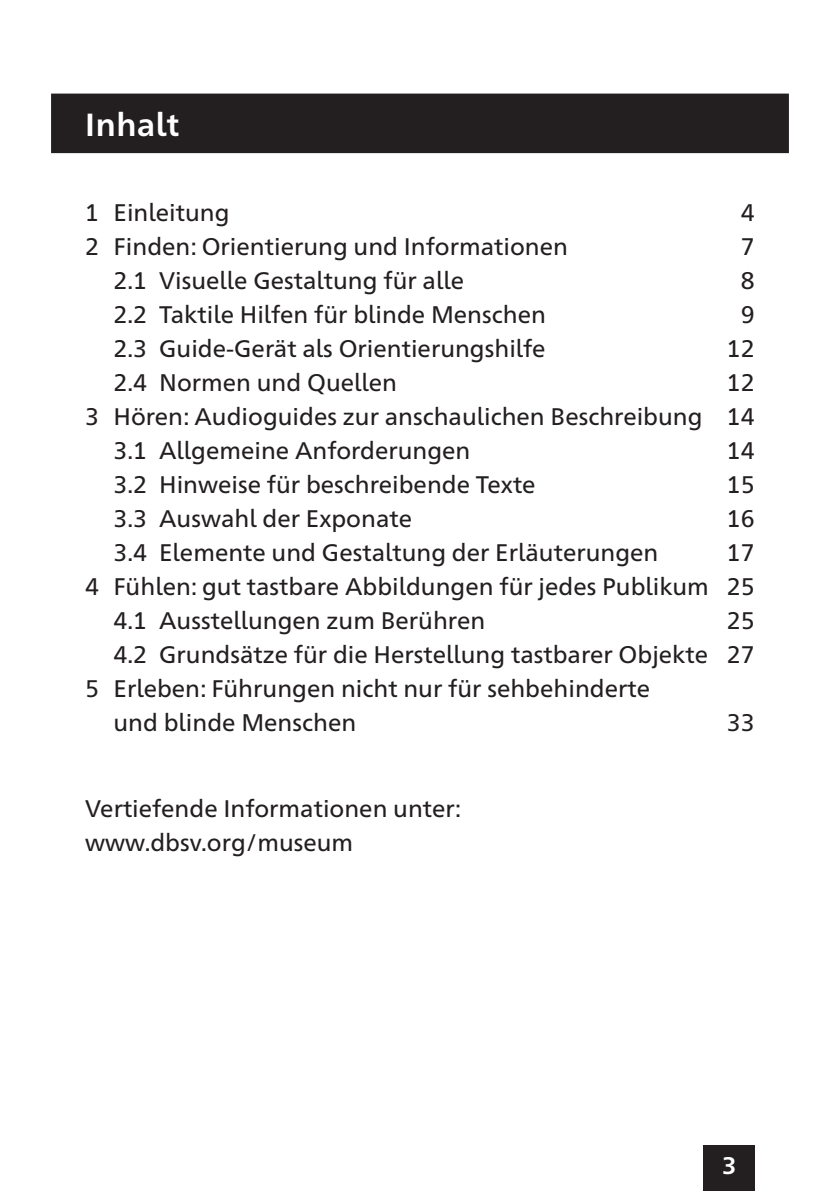
<style>
.page{position:relative;width:840px;height:1191px;background:#fff}
.page>*{position:absolute;margin:0;border:0;box-sizing:border-box;transform-origin:0 0}
.t1{font:700 32px "Frutiger Neue 1450 Pro";letter-spacing:.02em;color:#fff}
.t2{font:24px/34px "Frutiger Neue 1450 Pro";color:#231f20}
.t3{font:700 24px "Frutiger Neue 1450 Pro";color:#fff}
</style>
<div class="page">
<div style="left:703px;top:1145px;width:51px;height:46px;background:#231f20"></div>
<div style="left:51px;top:94px;width:737px;height:59px;background:#231f20"></div>
<h1 class="t1" style="left:85px;top:102px;width:95px">Inhalt</h1>
<p class="t2" style="left:85px;top:194px;width:146px">1 Einleitung</p>
<p class="t2" style="left:740px;top:194px;width:15px">4</p>
<p class="t2" style="left:85px;top:228px;width:484px">2 Finden: Orientierung und Informationen</p>
<p class="t2" style="left:740px;top:228px;width:15px">7</p>
<p class="t2" style="left:113px;top:262px;width:352px">2.1 Visuelle Gestaltung für alle</p>
<p class="t2" style="left:740px;top:262px;width:15px">8</p>
<p class="t2" style="left:113px;top:296px;width:433px">2.2 Taktile Hilfen für blinde Menschen</p>
<p class="t2" style="left:740px;top:296px;width:15px">9</p>
<p class="t2" style="left:113px;top:330px;width:433px">2.3 Guide-Gerät als Orientierungshilfe</p>
<p class="t2" style="left:726px;top:330px;width:29px">12</p>
<p class="t2" style="left:113px;top:364px;width:285px">2.4 Normen und Quellen</p>
<p class="t2" style="left:726px;top:364px;width:29px">12</p>
<p class="t2" style="left:85px;top:398px;width:670px">3 Hören: Audioguides zur anschaulichen Beschreibung 14</p>
<p class="t2" style="left:113px;top:432px;width:358px">3.1 Allgemeine Anforderungen</p>
<p class="t2" style="left:726px;top:432px;width:29px">14</p>
<p class="t2" style="left:113px;top:466px;width:423px">3.2 Hinweise für beschreibende Texte</p>
<p class="t2" style="left:726px;top:466px;width:29px">15</p>
<p class="t2" style="left:113px;top:500px;width:300px">3.3 Auswahl der Exponate</p>
<p class="t2" style="left:726px;top:500px;width:29px">16</p>
<p class="t2" style="left:113px;top:534px;width:546px">3.4 Elemente und Gestaltung der Erläuterungen</p>
<p class="t2" style="left:726px;top:534px;width:29px">17</p>
<p class="t2" style="left:85px;top:568px;width:670px">4 Fühlen: gut tastbare Abbildungen für jedes Publikum 25</p>
<p class="t2" style="left:113px;top:602px;width:373px">4.1 Ausstellungen zum Berühren</p>
<p class="t2" style="left:726px;top:602px;width:29px">25</p>
<p class="t2" style="left:113px;top:636px;width:642px">4.2 Grundsätze für die Herstellung tastbarer Objekte 27</p>
<p class="t2" style="left:113px;top:670px;width:537px;text-indent:-28px">5 Erleben: Führungen nicht nur für sehbehinderte und blinde Menschen</p>
<p class="t2" style="left:726px;top:704px;width:29px">33</p>
<p class="t2" style="left:85px;top:789px;width:378px">Vertiefende Informationen unter: www.dbsv.org/museum</p>
<p class="t3" style="left:721px;top:1148px;width:16px">3</p>
</div>
